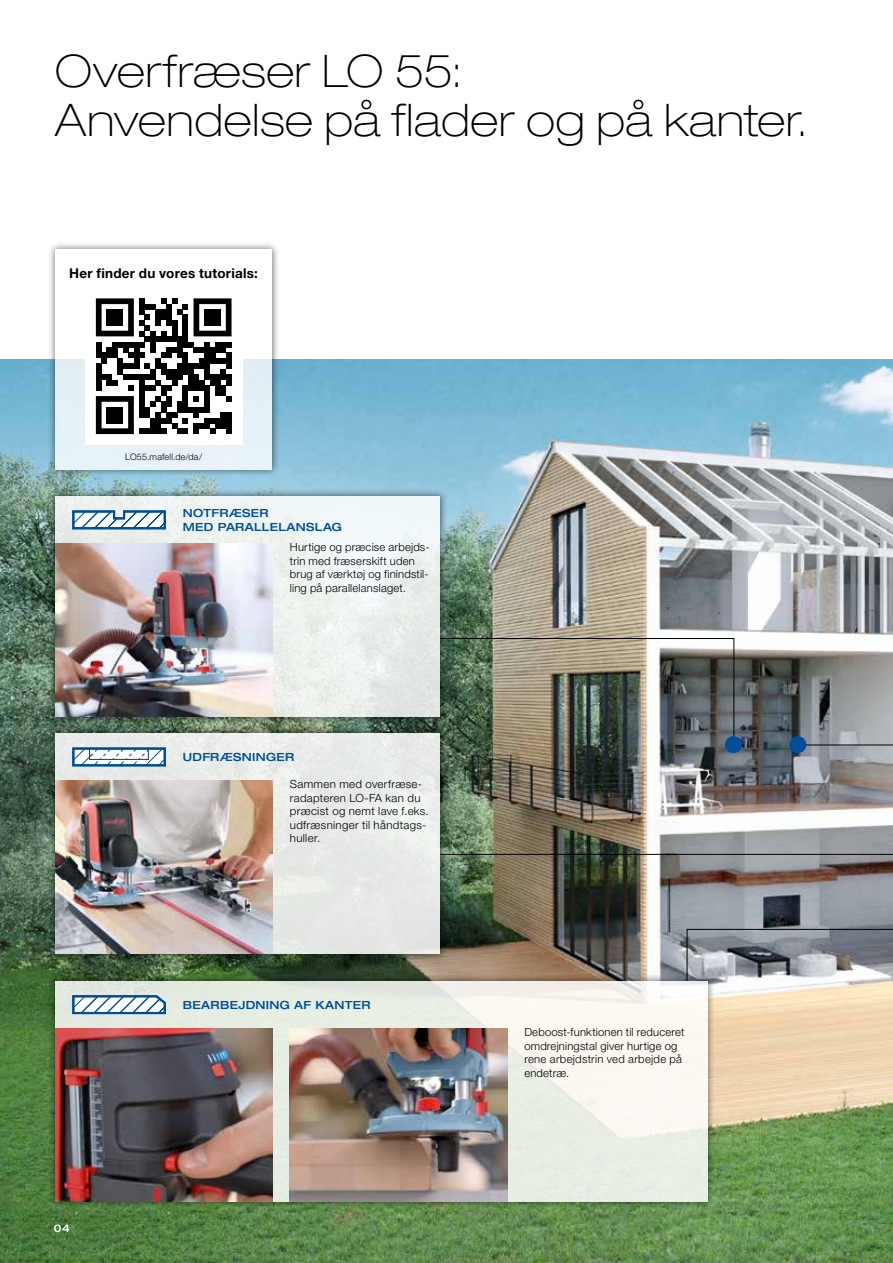
<style>
.page{position:relative;width:893px;height:1263px;background:#fff}
.page>*{position:absolute;margin:0;border:0;box-sizing:border-box;transform-origin:0 0}
.t1{font:100 expanded 45px/48.9px "Helvetica Neue LT Pro";letter-spacing:.015em;color:#000}
.t2{font:700 13.5px "Helvetica Neue LT Pro";letter-spacing:.02em;color:#000}
.t3{font:300 11.25px/13.5px "Helvetica Neue LT Pro";letter-spacing:.02em;color:#000}
.t4{font:500 expanded 11.25px/13.5px "Helvetica Neue LT Pro";letter-spacing:.03em;color:#004d9a}
.t5{font:500 expanded 10.5px "Helvetica Neue LT Pro";color:#fff}
.t6{font:300 9px "Helvetica Neue LT Pro";letter-spacing:.02em;color:#000}
</style>
<div class="page">
<img style="left:0;top:359px;width:893px;height:904px">
<img style="left:439px;top:638px;width:296px;height:107px">
<div style="left:725px;top:736px;width:17px;height:17px;background:#004d9a;border-radius:50%"></div>
<img style="left:448px;top:779px;width:445px;height:76px">
<svg style="left:686px;top:929px;width:207px;height:53px;background:#94989f"></svg>
<hr style="left:798px;top:745px;width:95px;height:1px;background:#000">
<div style="left:789px;top:736px;width:17px;height:17px;background:#004d9a;border-radius:50%"></div>
<div style="left:48px;top:242px;width:232px;height:235px;background:#000;opacity:.7"></div>
<svg style="left:55px;top:249px;width:217px;height:220px"></svg>
<div style="left:48px;top:489px;width:400px;height:235px;background:#000;opacity:.7"></div>
<div style="left:55px;top:496px;width:385px;height:220px;background:linear-gradient(to bottom,#f1f7f7,#e8ebe7)"></div>
<div style="left:48px;top:726px;width:400px;height:235px;background:#000;opacity:.7"></div>
<div style="left:55px;top:733px;width:385px;height:221px;background:#e7eae7"></div>
<div style="left:48px;top:973px;width:668px;height:236px;background:#000;opacity:.7"></div>
<svg style="left:55px;top:981px;width:653px;height:220px;fill:#e9efe6"></svg>
<div style="left:85px;top:288px;width:157px;height:157px;background:#fff"></div>
<svg style="left:96px;top:298px;width:136px;height:136px"></svg>
<div style="left:107px;top:309px;width:16px;height:16px;background:#000"></div>
<div style="left:204px;top:309px;width:17px;height:16px;background:#000"></div>
<div style="left:107px;top:407px;width:16px;height:16px;background:#000"></div>
<img style="left:56px;top:543px;width:217px;height:173px">
<img style="left:56px;top:780px;width:217px;height:174px">
<img style="left:55px;top:1028px;width:218px;height:173px">
<img style="left:290px;top:1028px;width:217px;height:173px">
<svg style="left:71px;top:509px;width:96px;height:21px"></svg>
<svg style="left:71px;top:994px;width:96px;height:21px"></svg>
<svg style="left:75px;top:750px;width:88px;height:13px"></svg>
<div style="left:72px;top:747px;width:94px;height:19px;border:2px solid #004d9a"></div>
<h1 class="t1" style="left:55px;top:46px;width:753px">Overfræser LO 55:<br>Anvendelse på flader og på kanter.</h1>
<p class="t2" style="left:69px;top:265px;width:190px">Her finder du vores tutorials:</p>
<p class="t6" style="left:125px;top:452px;width:78px">LO55.mafell.de/da/</p>
<p class="t4" style="left:183px;top:506px;width:161px">NOTFRÆSER<br>MED PARALLELANSLAG</p>
<p class="t3" style="left:290px;top:540px;width:141px">Hurtige og præcise arbejds&shy;trin med fræserskift uden brug af værktøj og finindstil&shy;ling på parallelanslaget.</p>
<p class="t4" style="left:183px;top:750px;width:113px">UDFRÆSNINGER</p>
<p class="t3" style="left:290px;top:777px;width:140px">Sammen med overfræse&shy;radapteren LO-FA kan du præcist og nemt lave f.eks. udfræsninger til håndtags&shy;huller.</p>
<p class="t5" style="left:54px;top:1222px;width:18px">04</p>
<p class="t4" style="left:183px;top:997px;width:189px">BEARBEJDNING AF KANTER</p>
<p class="t3" style="left:524px;top:1025px;width:162px">Deboost-funktionen til reduceret omdrejningstal giver hurtige og rene arbejdstrin ved arbejde på endetræ.</p>
</div>
